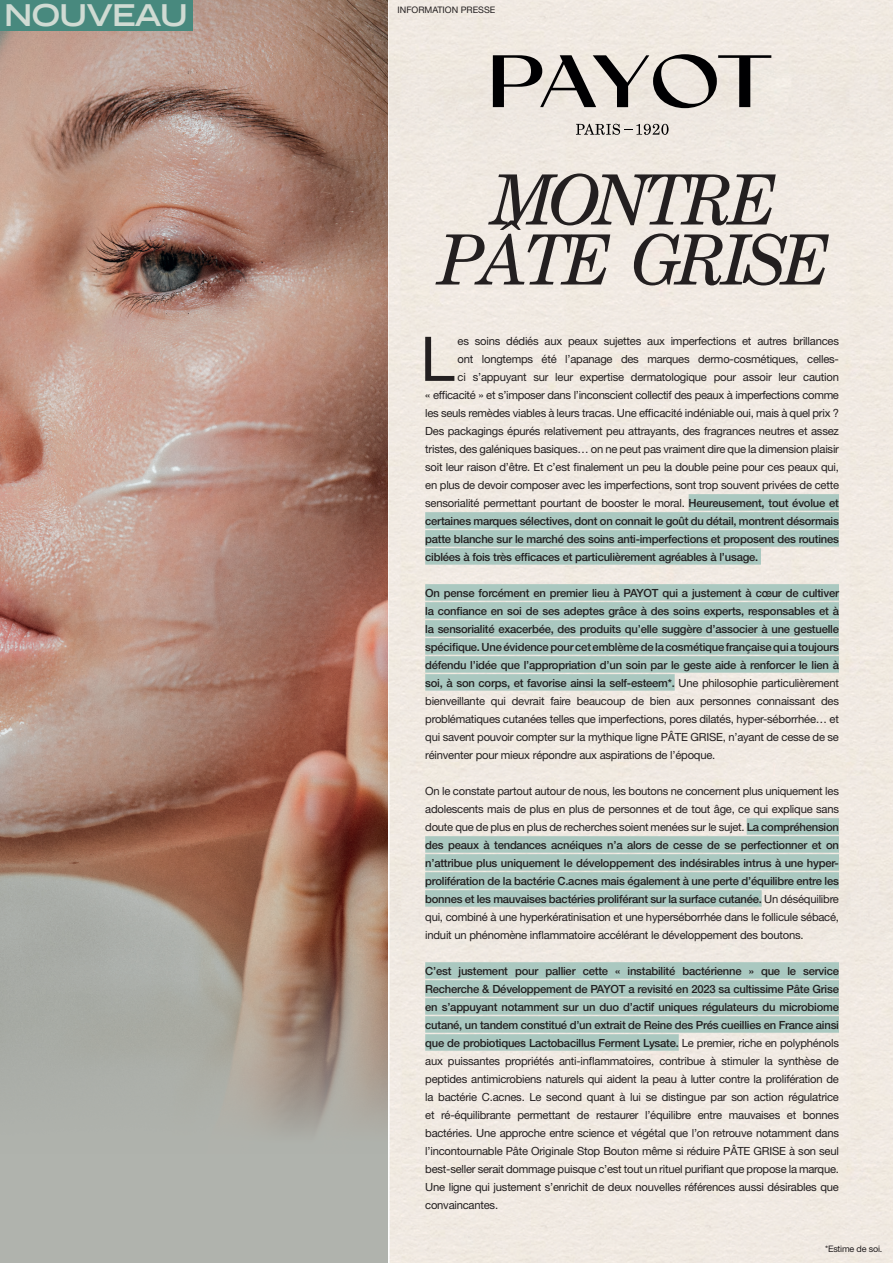
<style>
.page{position:relative;width:893px;height:1263px;background:#fff}
.page>*{position:absolute;margin:0;border:0;box-sizing:border-box;transform-origin:0 0}
.t1{font:italic 75px/60px "Century Schoolbook Pro";letter-spacing:-.06em;color:#231f20;text-align:center}
.t2{font:61.65px "Helvetica Neue";color:#231f20}
.t3{font:700 expanded 30px "Trade Gothic LT Std";letter-spacing:-.03em;color:#d0dbd3}
.t4{font:11.25px/18px "Helvetica Neue";letter-spacing:-.02em;color:#231f20;text-align:justify}
.t5{font:500 11.25px/18px "Helvetica Neue";letter-spacing:-.02em;color:#231f20;text-align:justify}
.t6{font:9px "Helvetica Neue";color:#231f20}
.t7{font:9px "Helvetica Neue";letter-spacing:-.02em;color:#231f20}
.s1{font-weight:500}
.s2{font-weight:400}
</style>
<div class="page">
<div style="left:0;top:0;width:605px;height:1263px;background:#b0b3ad"></div>
<img style="left:0;top:0;width:388px;height:1132px">
<div style="left:388px;top:0;width:505px;height:1263px;background:#f0e9e2"></div>
<svg style="left:493px;top:54px;width:278px;height:54px;background:#a9a49f"></svg>
<svg style="left:576px;top:124px;width:93px;height:11px"></svg>
<div style="left:0;top:0;width:192px;height:30px;background:#48897e"></div>
<div style="left:689px;top:494px;width:150px;height:17px;background:#aac8c0"></div>
<div style="left:425px;top:512px;width:414px;height:17px;background:#aac8c0"></div>
<div style="left:425px;top:530px;width:414px;height:17px;background:#aac8c0"></div>
<div style="left:425px;top:548px;width:336px;height:17px;background:#aac8c0"></div>
<div style="left:425px;top:584px;width:414px;height:17px;background:#aac8c0"></div>
<div style="left:425px;top:602px;width:414px;height:17px;background:#aac8c0"></div>
<div style="left:425px;top:620px;width:414px;height:17px;background:#aac8c0"></div>
<div style="left:425px;top:638px;width:414px;height:17px;background:#aac8c0"></div>
<div style="left:425px;top:656px;width:414px;height:17px;background:#aac8c0"></div>
<div style="left:425px;top:674px;width:250px;height:17px;background:#aac8c0"></div>
<div style="left:747px;top:818px;width:92px;height:17px;background:#aac8c0"></div>
<div style="left:425px;top:836px;width:414px;height:17px;background:#aac8c0"></div>
<div style="left:425px;top:854px;width:414px;height:17px;background:#aac8c0"></div>
<div style="left:425px;top:872px;width:414px;height:17px;background:#aac8c0"></div>
<div style="left:425px;top:890px;width:337px;height:17px;background:#aac8c0"></div>
<div style="left:425px;top:962px;width:414px;height:17px;background:#aac8c0"></div>
<div style="left:425px;top:980px;width:414px;height:17px;background:#aac8c0"></div>
<div style="left:425px;top:998px;width:414px;height:17px;background:#aac8c0"></div>
<div style="left:425px;top:1016px;width:414px;height:17px;background:#aac8c0"></div>
<div style="left:425px;top:1034px;width:254px;height:17px;background:#aac8c0"></div>
<h3 class="t3" style="left:4px;top:-4px;width:185px">NOUVEAU</h3>
<p class="t6" style="left:398px;top:3px;width:99px">INFORMATION PRESSE</p>
<h1 class="t1" style="left:437px;top:171px;width:393px">MONTRE<br>PÂTE GRISE</h1>
<p class="t4" style="left:458px;top:332px;width:383px">es soins dédiés aux peaux sujettes aux imperfections et autres brillances</p>
<p class="t4" style="left:458px;top:350px;width:383px">ont longtemps été l’apanage des marques dermo-cosmétiques, celles-</p>
<p class="t4" style="left:458px;top:368px;width:383px">ci s’appuyant sur leur expertise dermatologique pour assoir leur caution</p>
<p class="t4" style="left:425px;top:386px;width:415px">« efficacité » et s’imposer dans l’inconscient collectif des peaux à imperfections comme</p>
<p class="t4" style="left:425px;top:404px;width:415px">les seuls remèdes viables à leurs tracas. Une efficacité indéniable oui, mais à quel prix ?</p>
<p class="t4" style="left:425px;top:422px;width:415px">Des packagings épurés relativement peu attrayants, des fragrances neutres et assez</p>
<p class="t4" style="left:425px;top:440px;width:415px">tristes, des galéniques basiques… on ne peut pas vraiment dire que la dimension plaisir</p>
<p class="t4" style="left:425px;top:458px;width:415px">soit leur raison d’être. Et c’est finalement un peu la double peine pour ces peaux qui,</p>
<p class="t4" style="left:425px;top:476px;width:415px">en plus de devoir composer avec les imperfections, sont trop souvent privées de cette</p>
<p class="t4" style="left:425px;top:494px;width:415px">sensorialité permettant pourtant de booster le moral. <span class="s1">Heureusement, tout évolue et</span></p>
<p class="t5" style="left:425px;top:511px;width:415px">certaines marques sélectives, dont on connait le goût du détail, montrent désormais</p>
<p class="t5" style="left:425px;top:529px;width:415px">patte blanche sur le marché des soins anti-imperfections et proposent des routines</p>
<p class="t5" style="left:425px;top:547px;width:335px">ciblées à fois très efficaces et particulièrement agréables à l’usage.</p>
<p class="t5" style="left:425px;top:583px;width:415px">On pense forcément en premier lieu à PAYOT qui a justement à cœur de cultiver la confiance en soi de ses adeptes grâce à des soins experts, responsables et à la sensorialité exacerbée, des produits qu’elle suggère d’associer à une gestuelle spécifique. Une évidence pour cet emblème de la cosmétique française qui a toujours défendu l’idée que l’appropriation d’un soin par le geste aide à renforcer le lien à soi, à son corps, et favorise ainsi la self-esteem*. <span class="s2">Une philosophie particulièrement bienveillante qui devrait faire beaucoup de bien aux personnes connaissant des problématiques cutanées telles que imperfections, pores dilatés, hyper-séborrhée… et qui savent pouvoir compter sur la mythique ligne PÂTE GRISE, n’ayant de cesse de se réinventer pour mieux répondre aux aspirations de l’époque.</span></p>
<p class="t4" style="left:425px;top:782px;width:415px">On le constate partout autour de nous, les boutons ne concernent plus uniquement les adolescents mais de plus en plus de personnes et de tout âge, ce qui explique sans doute que de plus en plus de recherches soient menées sur le sujet. <span class="s1">La compréhension des peaux à tendances acnéiques n’a alors de cesse de se perfectionner et on n’attribue plus uniquement le développement des indésirables intrus à une hyper&shy;prolifération de la bactérie C.acnes mais également à une perte d’équilibre entre les bonnes et les mauvaises bactéries proliférant sur la surface cutanée.</span> Un déséquilibre qui, combiné à une hyperkératinisation et une hyperséborrhée dans le follicule sébacé, induit un phénomène inflammatoire accélérant le développement des boutons.</p>
<p class="t4" style="left:425px;top:962px;width:415px"><span class="s1">C’est justement pour pallier cette « instabilité bactérienne » que le service Recherche &amp; Développement de PAYOT a revisité en 2023 sa cultissime Pâte Grise en s’appuyant notamment sur un duo d’actif uniques régulateurs du microbiome cutané, un tandem constitué d’un extrait de Reine des Prés cueillies en France ainsi que de probiotiques Lactobacillus Ferment Lysate.</span> Le premier, riche en polyphénols aux puissantes propriétés anti-inflammatoires, contribue à stimuler la synthèse de peptides antimicrobiens naturels qui aident la peau à lutter contre la prolifération de la bactérie C.acnes. Le second quant à lui se distingue par son action régulatrice et ré-équilibrante permettant de restaurer l’équilibre entre mauvaises et bonnes bactéries. Une approche entre science et végétal que l’on retrouve notamment dans l’incontournable Pâte Originale Stop Bouton même si réduire PÂTE GRISE à son seul best-seller serait dommage puisque c’est tout un rituel purifiant que propose la marque.<br>Une ligne qui justement s’enrichit de deux nouvelles références aussi désirables que convaincantes.</p>
<h2 class="t2" style="left:420px;top:314px;width:36px">L</h2>
<p class="t7" style="left:825px;top:1243px;width:59px">*Estime de soi.</p>
</div>
